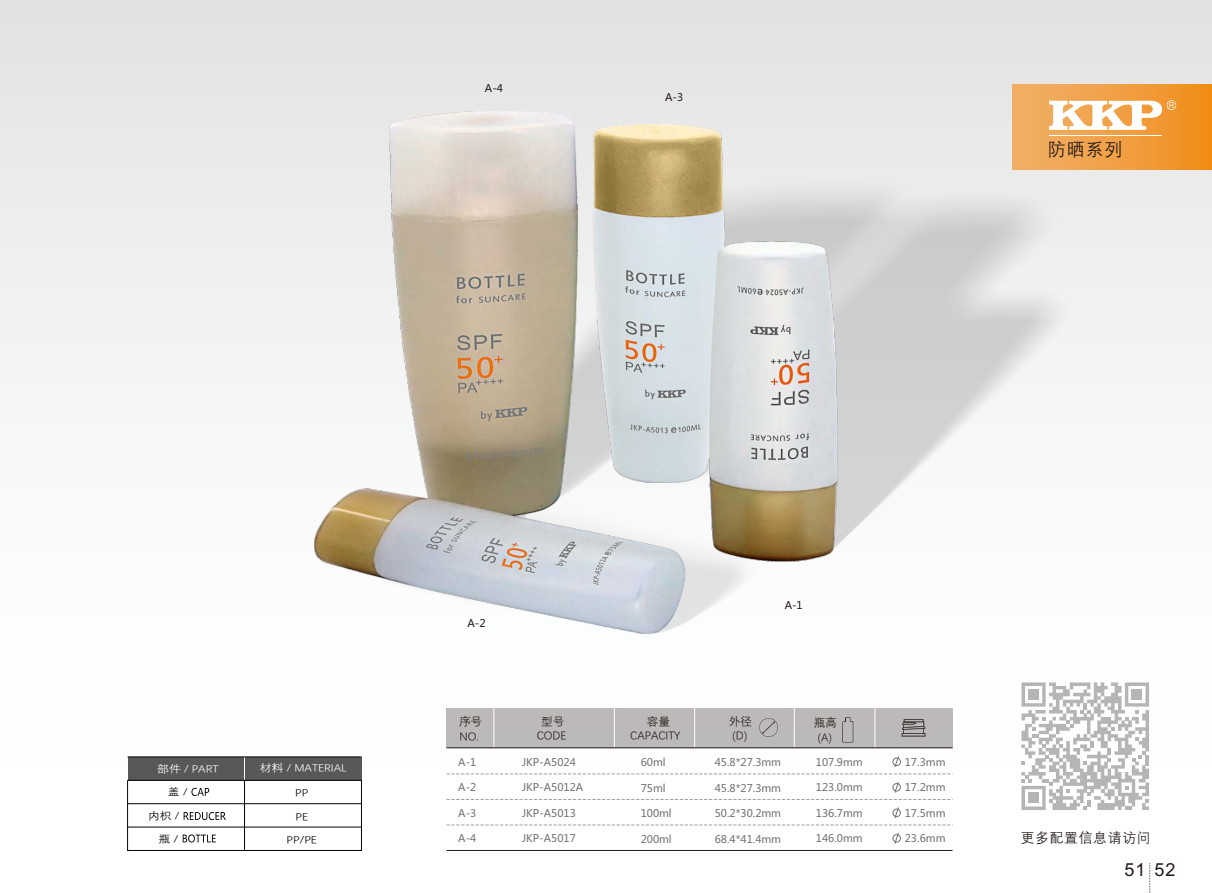
<style>
.page{position:relative;width:1212px;height:893px;background:#fff}
.page>*{position:absolute;margin:0;border:0;box-sizing:border-box;transform-origin:0 0}
.t1{font:18px "Dengxian";color:#231916}
.t2{font:18px "Arial";color:#231916}
.t3{font:13.8px "Dengxian";letter-spacing:.055em;color:#231916}
.t4{font:11.55px/14.7px "Dengxian";color:#231916;text-align:center}
.t5{font:10.5px "Microsoft Ya Hei";color:#717171}
.t6{font:10.5px "Microsoft Ya Hei";color:#231916}
.t7{font:10.5px "Dengxian";color:#070403;scale:1.14 1}
.t8{font:10.35px "Dengxian";color:#fff;scale:1.14 1}
.t9{font:10.35px "Dengxian";color:#070403;scale:1.14 1}
</style>
<div class="page">
<div style="left:0;top:0;width:1212px;height:893px;background:linear-gradient(to bottom,#e6e6e6,#fff)"></div>
<div style="left:1012px;top:84px;width:200px;height:86px;background:linear-gradient(to right,#f1b16b,#f18e1b)"></div>
<svg style="left:1049px;top:100px;width:127px;height:30px"></svg>
<hr style="left:1049px;top:135px;width:113px;height:1px;background:#fff">
<div style="left:128px;top:757px;width:233px;height:23px;background:#595857"></div>
<hr style="left:127px;top:780px;width:1px;height:70px;background:#060202">
<hr style="left:361px;top:780px;width:1px;height:70px;background:#060202">
<hr style="left:244px;top:780px;width:1px;height:70px;background:#060202">
<svg style="left:183px;top:834px;width:33px;height:8px"></svg>
<svg style="left:184px;top:812px;width:42px;height:8px"></svg>
<svg style="left:244px;top:758px;width:1px;height:22px"></svg>
<hr style="left:128px;top:757px;width:233px;height:1px;background:#060202">
<svg style="left:191px;top:788px;width:18px;height:8px"></svg>
<hr style="left:128px;top:780px;width:233px;height:1px;background:#060202">
<hr style="left:128px;top:827px;width:233px;height:1px;background:#060202">
<hr style="left:128px;top:850px;width:233px;height:1px;background:#060202">
<hr style="left:128px;top:803px;width:233px;height:1px;background:#060202">
<div style="left:446px;top:708px;width:506px;height:40px;background:#bcb9b8"></div>
<svg style="left:902px;top:719px;width:23px;height:17px"></svg>
<svg style="left:842px;top:717px;width:11px;height:25px"></svg>
<hr style="left:614px;top:708px;width:1px;height:40px;background:#fff">
<hr style="left:694px;top:708px;width:1px;height:40px;background:#fff">
<hr style="left:494px;top:708px;width:1px;height:40px;background:#fff">
<svg style="left:759px;top:718px;width:19px;height:19px"></svg>
<hr style="left:794px;top:708px;width:1px;height:40px;background:#fff">
<hr style="left:875px;top:708px;width:1px;height:40px;background:#fff">
<hr style="left:446px;top:747px;width:506px;height:1px;background:#231916">
<hr style="left:446px;top:850px;width:506px;height:1px;background:#231916">
<svg style="left:446px;top:781px;width:506px;height:19px"></svg>
<div style="left:892px;top:809px;width:9px;height:8px;border:1px solid #717171;border-radius:50%"></div>
<svg style="left:894px;top:806px;width:5px;height:13px"></svg>
<svg style="left:446px;top:825px;width:506px;height:1px"></svg>
<div style="left:892px;top:834px;width:9px;height:8px;border:1px solid #717171;border-radius:50%"></div>
<svg style="left:894px;top:832px;width:5px;height:13px"></svg>
<div style="left:892px;top:758px;width:9px;height:8px;border:1px solid #717171;border-radius:50%"></div>
<svg style="left:894px;top:755px;width:5px;height:13px"></svg>
<svg style="left:446px;top:774px;width:506px;height:1px"></svg>
<img style="left:314px;top:111px;width:756px;height:522px">
<svg style="left:1021px;top:682px;width:128px;height:128px"></svg>
<svg style="left:1149px;top:863px;width:1px;height:30px"></svg>
<p class="t6" style="left:485px;top:83px;width:20px">A-4</p>
<p class="t6" style="left:665px;top:93px;width:20px">A-3</p>
<h1 class="t1" style="left:1048px;top:141px;width:76px">防晒系列</h1>
<p class="t6" style="left:785px;top:600px;width:20px">A-1</p>
<p class="t6" style="left:468px;top:619px;width:20px">A-2</p>
<p class="t4" style="left:459px;top:714px;width:25px;text-align:left">序号<br>NO.</p>
<p class="t4" style="left:537px;top:714px;width:31px">型号<br>CODE</p>
<p class="t4" style="left:630px;top:714px;width:52px">容量<br>CAPACITY</p>
<p class="t4" style="left:729px;top:714px;width:25px;text-align:left">外径(D)</p>
<p class="t4" style="left:814px;top:715px;width:25px">瓶⾼ (A)</p>
<p class="t8" style="left:157px;top:763px;width:55px">部件 / PART</p>
<p class="t8" style="left:260px;top:763px;width:78px">材料 / MATERIAL</p>
<p class="t9" style="left:168px;top:787px;width:19px">盖 /</p>
<p class="t7" style="left:295px;top:787px;width:13px">PP</p>
<p class="t5" style="left:458px;top:757px;width:20px">A-1</p>
<p class="t5" style="left:522px;top:757px;width:55px">JKP-A5024</p>
<p class="t5" style="left:641px;top:757px;width:26px">60ml</p>
<p class="t5" style="left:715px;top:757px;width:68px">45.8*27.3mm</p>
<p class="t5" style="left:816px;top:757px;width:48px">107.9mm</p>
<p class="t5" style="left:905px;top:757px;width:42px">17.3mm</p>
<p class="t5" style="left:458px;top:783px;width:20px">A-2</p>
<p class="t5" style="left:522px;top:783px;width:63px">JKP-A5012A</p>
<p class="t5" style="left:641px;top:783px;width:26px">75ml</p>
<p class="t5" style="left:715px;top:783px;width:68px">45.8*27.3mm</p>
<p class="t5" style="left:816px;top:783px;width:48px">123.0mm</p>
<p class="t5" style="left:905px;top:783px;width:42px">17.2mm</p>
<p class="t9" style="left:148px;top:811px;width:29px">内枳 /</p>
<p class="t7" style="left:295px;top:812px;width:13px">PE</p>
<p class="t9" style="left:159px;top:833px;width:19px">瓶 /</p>
<p class="t7" style="left:287px;top:834px;width:28px">PP/PE</p>
<p class="t5" style="left:458px;top:808px;width:20px">A-3</p>
<p class="t5" style="left:522px;top:808px;width:55px">JKP-A5013</p>
<p class="t5" style="left:641px;top:808px;width:33px">100ml</p>
<p class="t5" style="left:715px;top:808px;width:68px">50.2*30.2mm</p>
<p class="t5" style="left:816px;top:808px;width:48px">136.7mm</p>
<p class="t5" style="left:905px;top:808px;width:42px">17.5mm</p>
<p class="t5" style="left:458px;top:834px;width:20px">A-4</p>
<p class="t5" style="left:522px;top:834px;width:55px">JKP-A5017</p>
<p class="t5" style="left:641px;top:834px;width:33px">200ml</p>
<p class="t5" style="left:715px;top:834px;width:68px">68.4*41.4mm</p>
<p class="t5" style="left:816px;top:834px;width:48px">146.0mm</p>
<p class="t5" style="left:905px;top:834px;width:42px">23.6mm</p>
<h2 class="t3" style="left:1021px;top:831px;width:131px">更多配置信息请访问</h2>
<h1 class="t2" style="left:1124px;top:863px;width:53px">51 52</h1>
</div>
